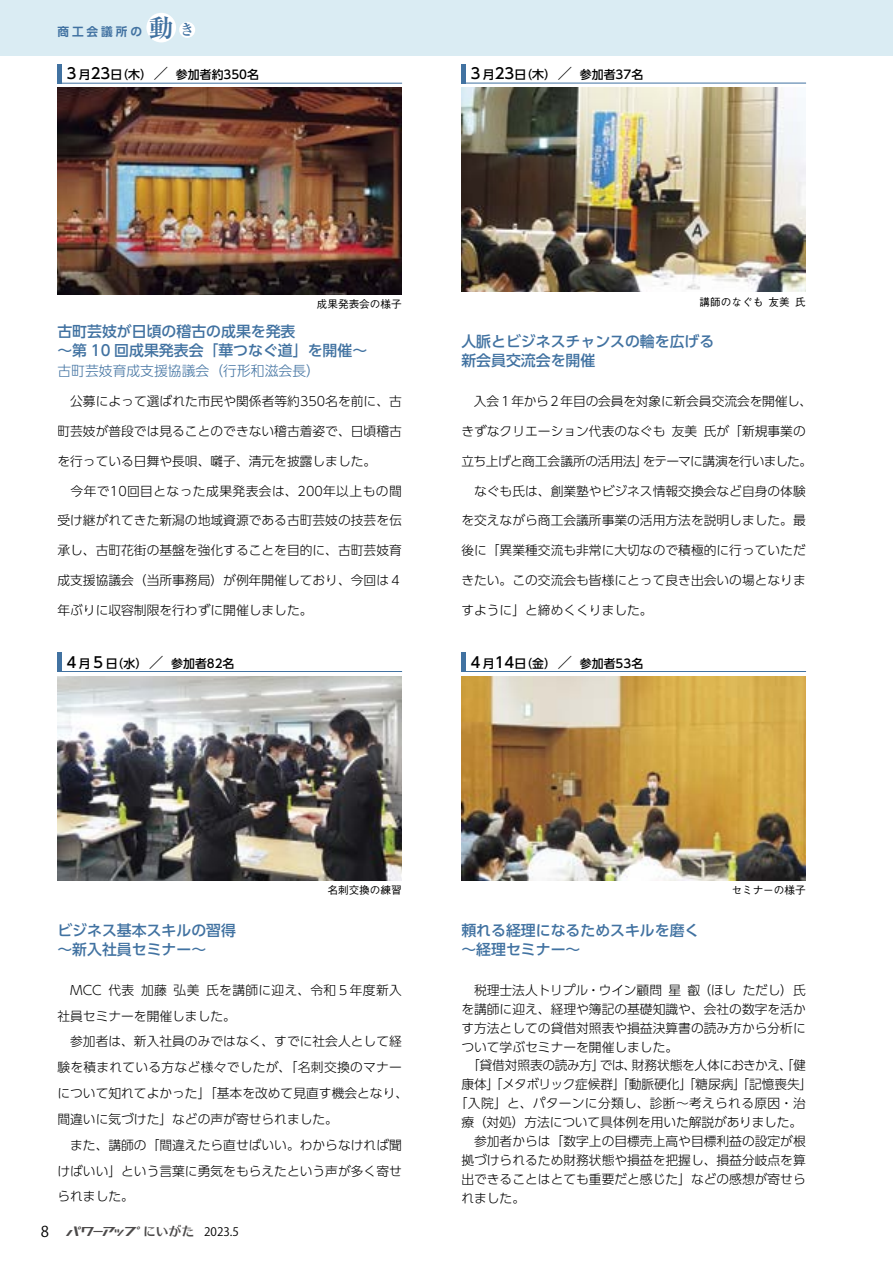
<style>
.page{position:relative;width:893px;height:1263px;background:#fff}
.page>*{position:absolute;margin:0;border:0;box-sizing:border-box;transform-origin:0 0}
.t1{font:500 14.85px/19.2px "UD Shin Go Pr 6 N";color:#4172a1}
.t2{font:14.85px "Koz Go Pr 6 N";color:#000}
.t3{font:300 13.8px "UD Shin Go Pr 6 N";color:#4172a1}
.t4{font:300 12.75px/25.8px "UD Shin Go Pr 6 N";color:#000}
.t5{font:300 12.75px "UD Shin Go Pr 6 N";letter-spacing:-.035em;color:#000}
.t6{font:300 12.75px "UD Shin Go Pr 6 N";letter-spacing:-.04em;color:#000}
.t7{font:300 12.75px "UD Shin Go Pr 6 N";letter-spacing:.035em;color:#000}
.t8{font:300 12.75px "UD Shin Go Pr 6 N";letter-spacing:-.025em;color:#000}
.t9{font:300 12.75px "UD Shin Go Pr 6 N";letter-spacing:.025em;color:#000}
.t10{font:12px "Gau Font Kana 0816";color:#4c4a4a}
.t11{font:500 11.85px "UD Shin Go Pr 6 N";color:#000}
.t12{font:700 11.7px "UD Shin Go Pr 6 N De";letter-spacing:.25em;color:#4172a1}
.t13{font:500 10.65px "Gothic BBB Pr 6 N";color:#000}
.s1{font-family:"Ryumin Pr 6 N";font-size:24.75px}
.s2{font-family:"Ryumin Pr 6 N";font-size:14.85px}
.s3{font-size:14.85px}
.s4{font-family:"UD Typos 515 Std";font-size:12.75px}
.s5{font-family:"Koz Go Pr 6 N";font-size:11.7px;color:#000}
</style>
<div class="page">
<div style="left:0;top:0;width:893px;height:55px;background:#daecf3"></div>
<div style="left:146px;top:13px;width:30px;height:29px;background:#fff;border-radius:50%"></div>
<div style="left:179px;top:22px;width:16px;height:16px;background:#fff;border-radius:50%"></div>
<img style="left:57px;top:88px;width:345px;height:206px">
<div style="left:57px;top:64px;width:5px;height:19px;background:#4172a1"></div>
<hr style="left:62px;top:83px;width:340px;height:1px;background:#4172a1">
<img style="left:58px;top:676px;width:344px;height:204px">
<div style="left:57px;top:652px;width:5px;height:19px;background:#4172a1"></div>
<hr style="left:62px;top:671px;width:340px;height:1px;background:#4172a1">
<img style="left:461px;top:88px;width:345px;height:204px">
<div style="left:461px;top:64px;width:5px;height:19px;background:#4172a1"></div>
<hr style="left:466px;top:83px;width:340px;height:1px;background:#4172a1">
<img style="left:462px;top:676px;width:344px;height:204px">
<div style="left:461px;top:652px;width:5px;height:19px;background:#4172a1"></div>
<hr style="left:466px;top:671px;width:340px;height:1px;background:#4172a1">
<p class="t12" style="left:57px;top:22px;width:139px">商工会議所の<span class="s1">動</span><span class="s2">き</span></p>
<p class="t11" style="left:64px;top:65px;width:197px"><span class="s3">３</span>月<span class="s3">23</span>日（木）<span class="s3">／</span> 参加者約350名</p>
<p class="t11" style="left:468px;top:65px;width:177px"><span class="s3">３</span>月<span class="s3">23</span>日（木）<span class="s3">／</span> 参加者37名</p>
<p class="t13" style="left:317px;top:295px;width:87px">成果発表会の様子</p>
<p class="t13" style="left:699px;top:293px;width:108px">講師のなぐも 友美 氏</p>
<p class="t1" style="left:57px;top:321px;width:311px">古町芸妓が日頃の稽古の成果を発表<br>～第 10 回成果発表会「華つなぐ道」を開催～</p>
<p class="t3" style="left:57px;top:360px;width:264px">古町芸妓育成支援協議会（行形和滋会長）</p>
<p class="t1" style="left:461px;top:331px;width:254px">人脈とビジネスチャンスの輪を広げる新会員交流会を開催</p>
<p class="t4" style="left:57px;top:388px;width:346px">　公募によって選ばれた市民や関係者等約350名を前に、古</p>
<p class="t4" style="left:57px;top:418px;width:346px">町芸妓が普段では見ることのできない稽古着姿で、日頃稽古</p>
<p class="t4" style="left:57px;top:448px;width:320px">を行っている日舞や長唄、囃子、清元を披露しました。</p>
<p class="t7" style="left:57px;top:480px;width:346px">　今年で10回目となった成果発表会は、200年以上もの間</p>
<p class="t4" style="left:57px;top:507px;width:346px">受け継がれてきた新潟の地域資源である古町芸妓の技芸を伝</p>
<p class="t4" style="left:57px;top:537px;width:346px">承し、古町花街の基盤を強化することを目的に、古町芸妓育</p>
<p class="t4" style="left:57px;top:567px;width:346px">成支援協議会（当所事務局）が例年開催しており、今回は４</p>
<p class="t4" style="left:57px;top:596px;width:257px">年ぶりに収容制限を行わずに開催しました。</p>
<p class="t8" style="left:461px;top:391px;width:352px">　入会１年から２年目の会員を対象に新会員交流会を開催し、</p>
<p class="t4" style="left:461px;top:418px;width:346px">きずなクリエーション代表のなぐも 友美 氏が「新規事業の</p>
<p class="t6" style="left:461px;top:451px;width:352px">立ち上げと商工会議所の活用法」をテーマに講演を行いました。</p>
<p class="t4" style="left:461px;top:477px;width:346px">　なぐも氏は、創業塾やビジネス情報交換会など自身の体験</p>
<p class="t4" style="left:461px;top:507px;width:346px">を交えながら商工会議所事業の活用方法を説明しました。最</p>
<p class="t4" style="left:461px;top:537px;width:346px">後に「異業種交流も非常に大切なので積極的に行っていただ</p>
<p class="t4" style="left:461px;top:567px;width:346px">きたい。この交流会も皆様にとって良き出会いの場となりま</p>
<p class="t4" style="left:461px;top:596px;width:193px">すように」と締めくくりました。</p>
<p class="t11" style="left:64px;top:653px;width:172px"><span class="s3">４</span>月<span class="s3">５</span>日（水）<span class="s3">／</span> 参加者82名</p>
<p class="t11" style="left:468px;top:653px;width:177px"><span class="s3">４</span>月<span class="s3">14</span>日（金）<span class="s3">／</span> 参加者53名</p>
<p class="t1" style="left:57px;top:920px;width:180px">ビジネス基本スキルの習得～新入社員セミナー～</p>
<p class="t13" style="left:327px;top:881px;width:76px">名刺交換の練習</p>
<p class="t2" style="left:41px;top:1223px;width:10px">8</p>
<p class="t4" style="left:57px;top:976px;width:352px">　MCC 代表 加藤 弘美 氏を講師に迎え、令和５年度新入社員セミナーを開催しました。<br>　参加者は、新入社員のみではなく、すでに社会人として経験を積まれている方など様々でしたが、「名刺交換のマナーについて知れてよかった」「基本を改めて見直す機会となり、間違いに気づけた」などの声が寄せられました。<br>　また、講師の「間違えたら直せばいい。わからなければ聞けばいい」という言葉に勇気をもらえたという声が多く寄せられました。</p>
<p class="t10" style="left:66px;top:1225px;width:174px">I0¥3YK <span class="s4">にいがた</span> <span class="s5">2023.5</span></p>
<p class="t1" style="left:461px;top:920px;width:240px">頼れる経理になるためスキルを磨く～経理セミナー～</p>
<p class="t13" style="left:731px;top:881px;width:76px">セミナーの様子</p>
<p class="t4" style="left:461px;top:976px;width:346px">　税理士法人トリプル・ウイン顧問 星 叡（ほし ただし）氏</p>
<p class="t4" style="left:461px;top:995px;width:346px">を講師に迎え、経理や簿記の基礎知識や、会社の数字を活か</p>
<p class="t4" style="left:461px;top:1014px;width:346px">す方法としての貸借対照表や損益決算書の読み方から分析に</p>
<p class="t4" style="left:461px;top:1033px;width:218px">ついて学ぶセミナーを開催しました。</p>
<p class="t5" style="left:461px;top:1055px;width:346px">　「貸借対照表の読み方」では、財務状態を人体におきかえ、「健</p>
<p class="t4" style="left:461px;top:1071px;width:353px">康体」「メタボリック症候群」「動脈硬化」「糖尿病」「記憶喪失」</p>
<p class="t9" style="left:455px;top:1093px;width:353px">「入院」と、パターンに分類し、診断～考えられる原因・治</p>
<p class="t4" style="left:461px;top:1109px;width:342px">療（対処）方法について具体例を用いた解説がありました。</p>
<p class="t4" style="left:461px;top:1128px;width:346px">　参加者からは「数字上の目標売上高や目標利益の設定が根</p>
<p class="t4" style="left:461px;top:1147px;width:346px">拠づけられるため財務状態や損益を把握し、損益分岐点を算</p>
<p class="t4" style="left:461px;top:1166px;width:346px">出できることはとても重要だと感じた」などの感想が寄せら</p>
<p class="t4" style="left:461px;top:1185px;width:65px">れました。</p>
</div>
